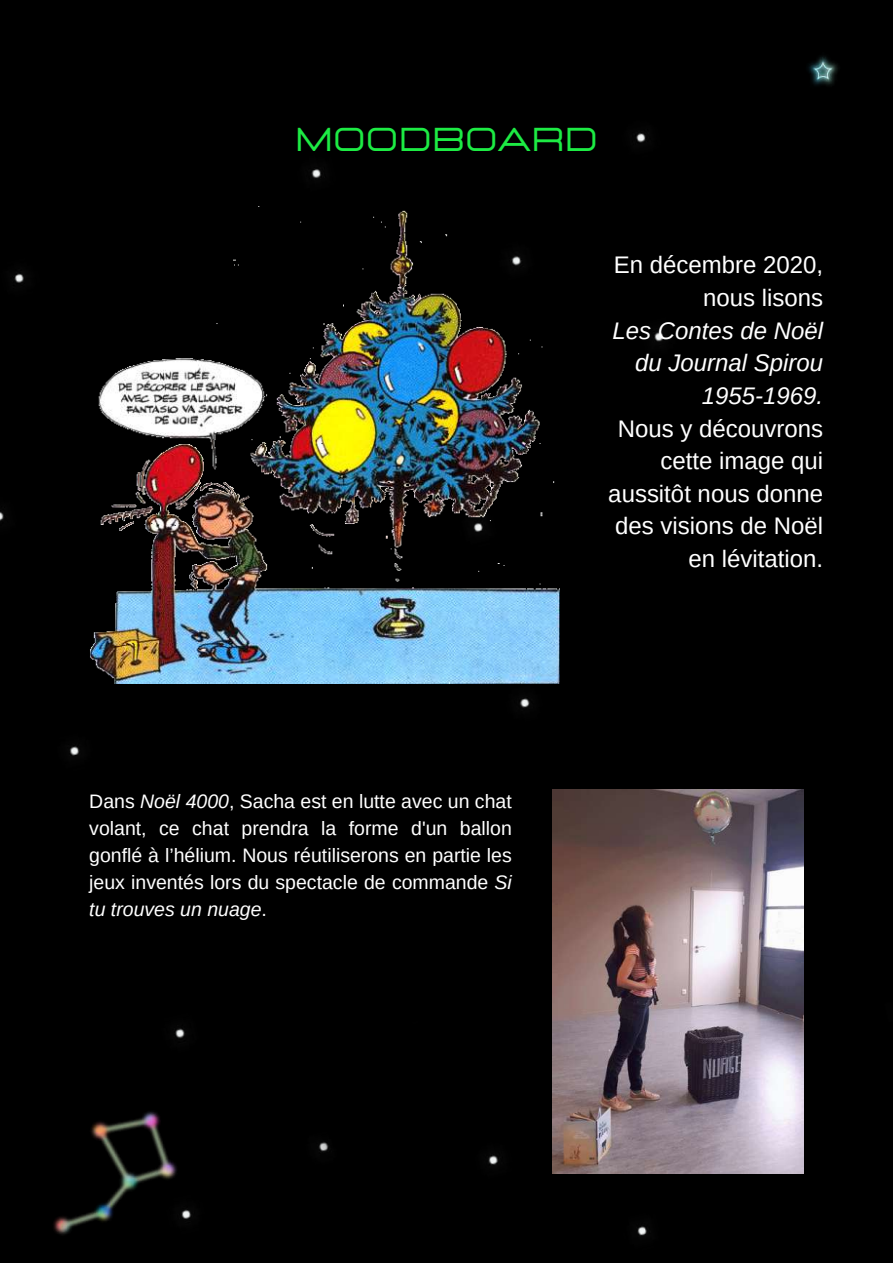
<style>
.page{position:relative;width:893px;height:1264px;background:#fff}
.page>*{position:absolute;margin:0;border:0;box-sizing:border-box;transform-origin:0 0}
.t1{font:33px "Lastica";color:#1deb44}
.t2{font:24px/32.5px "Arimo";color:#fff;text-align:right}
.t3{font:italic 24px/32.5px "Arimo";color:#fff;text-align:right}
.t4{font:19.5px/27px "Arimo";color:#fff;text-align:justify}
.s1{font-style:italic}
</style>
<div class="page">
<div style="left:0;top:0;width:892px;height:1262px;background:#000"></div>
<img style="left:90px;top:210px;width:469px;height:473px">
<img style="left:552px;top:790px;width:251px;height:383px">
<img style="left:53px;top:1111px;width:124px;height:124px">
<img style="left:808px;top:56px;width:30px;height:29px">
<h1 class="t1" style="left:295px;top:123px;width:305px">MOODBOARD</h1>
<p class="t2" style="left:613px;top:249px;width:211px">En décembre 2020, nous lisons</p>
<p class="t3" style="left:612px;top:314px;width:212px">Les Contes de Noël du Journal Spirou<br>1955-1969.</p>
<p class="t2" style="left:608px;top:412px;width:216px">Nous y découvrons cette image qui aussitôt nous donne des visions de Noël en lévitation.</p>
<p class="t4" style="left:89px;top:788px;width:424px">Dans <span class="s1">Noël 4000</span>, Sacha est en lutte avec un chat volant, ce chat prendra la forme d'un ballon gonflé à l’hélium. Nous réutiliserons en partie les jeux inventés lors du spectacle de commande <span class="s1">Si tu trouves un nuage</span>.</p>
</div>
